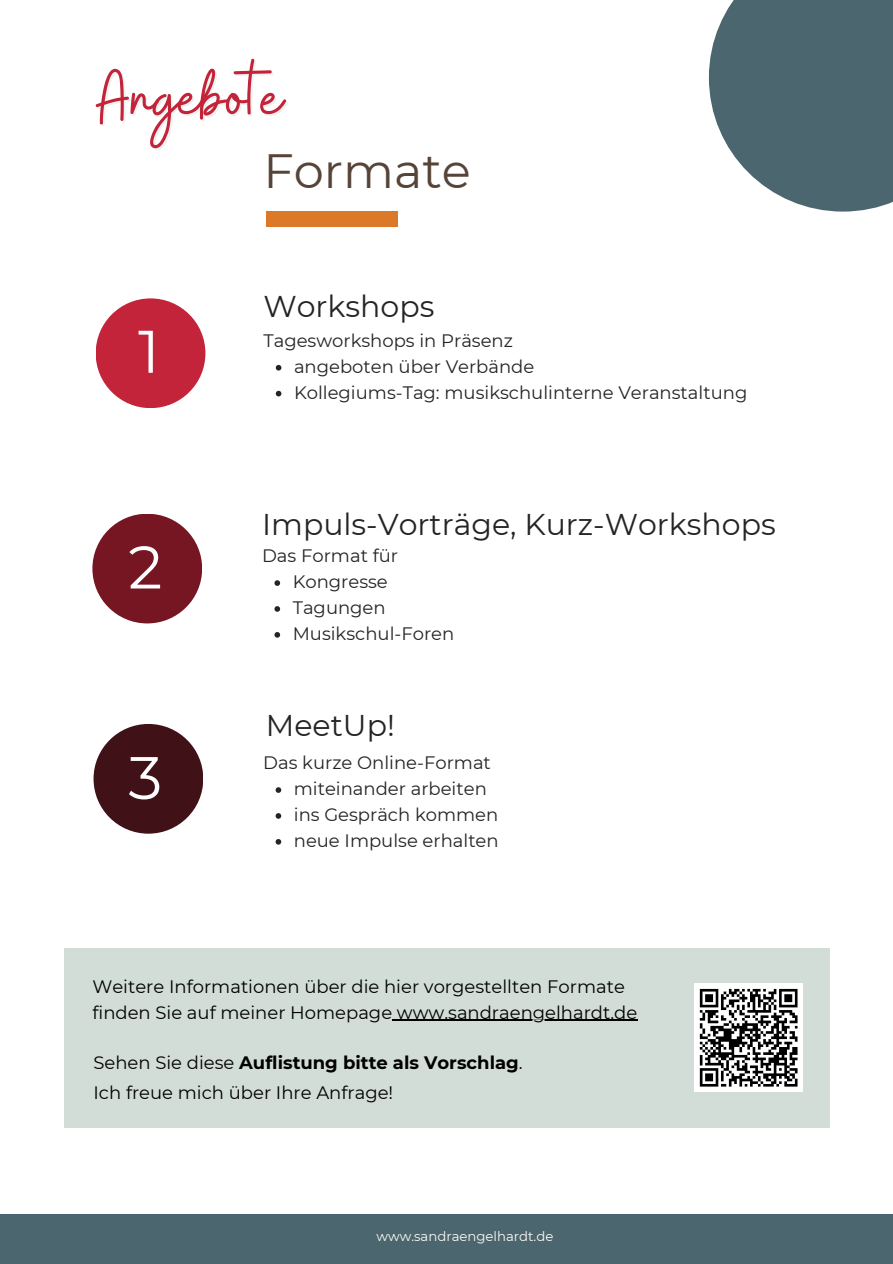
<style>
.page{position:relative;width:893px;height:1264px;background:#fff}
.page>*{position:absolute;margin:0;border:0;box-sizing:border-box;transform-origin:0 0}
.t1{font:77.55px "Buffalo";color:#c32439}
.t2{font:60px "Montserrat";color:#fff}
.t3{font:48px "Montserrat";color:#574338}
.t4{font:30px "Montserrat";color:#242424}
.t5{font:18px/25.8px "Montserrat";color:#242424}
.t6{font:18px/25.8px "Montserrat";color:#000}
.t7{font:13.2px "Montserrat";color:#fcfaf4}
.s1{font-weight:700}
</style>
<div class="page">
<div style="left:96px;top:298px;width:109px;height:110px;background:#c32439;border-radius:50%"></div>
<div style="left:93px;top:724px;width:110px;height:109px;background:#401218;border-radius:50%"></div>
<div style="left:92px;top:513px;width:110px;height:110px;background:#751622;border-radius:50%"></div>
<div style="left:64px;top:948px;width:765px;height:179px;background:#d2ddd8"></div>
<div style="left:0;top:1214px;width:892px;height:49px;background:#4b666e"></div>
<div style="left:266px;top:212px;width:131px;height:14px;background:#dc7928"></div>
<svg style="left:274px;top:580px;width:6px;height:6px"></svg>
<svg style="left:274px;top:606px;width:6px;height:5px"></svg>
<svg style="left:274px;top:632px;width:6px;height:5px"></svg>
<svg style="left:275px;top:787px;width:6px;height:5px"></svg>
<svg style="left:275px;top:813px;width:6px;height:5px"></svg>
<svg style="left:275px;top:839px;width:6px;height:5px"></svg>
<svg style="left:276px;top:365px;width:5px;height:5px"></svg>
<svg style="left:276px;top:391px;width:5px;height:5px"></svg>
<hr style="left:392px;top:1019px;width:245px;height:2px;background:#000">
<div style="left:708px;top:0;width:184px;height:211px;background:#4b666e"></div>
<div style="left:694px;top:983px;width:108px;height:108px;background:#fff"></div>
<svg style="left:699px;top:988px;width:99px;height:99px"></svg>
<h1 class="t1" style="left:97px;top:47px;width:186px">Angebote</h1>
<h3 class="t3" style="left:263px;top:141px;width:209px">Formate</h3>
<h2 class="t2" style="left:138px;top:315px;width:23px">1</h2>
<h2 class="t2" style="left:128px;top:530px;width:36px">2</h2>
<h2 class="t2" style="left:128px;top:741px;width:35px">3</h2>
<h3 class="t4" style="left:263px;top:288px;width:172px">Workshops</h3>
<p class="t5" style="left:294px;top:327px;width:455px;text-indent:-31px">Tagesworkshops in Präsenz<br>angeboten über Verbände<br>Kollegiums-Tag: musikschulinterne Veranstaltung</p>
<h3 class="t4" style="left:262px;top:506px;width:515px">Impuls-Vorträge, Kurz-Workshops</h3>
<p class="t5" style="left:293px;top:543px;width:163px;text-indent:-31px">Das Format für<br>Kongresse<br>Tagungen<br>Musikschul-Foren</p>
<h3 class="t4" style="left:266px;top:707px;width:130px">MeetUp!</h3>
<p class="t5" style="left:294px;top:750px;width:206px;text-indent:-31px">Das kurze Online-Format miteinander arbeiten ins Gespräch kommen neue Impulse erhalten</p>
<p class="t6" style="left:92px;top:973px;width:546px">Weitere Informationen über die hier vorgestellten Formate finden Sie auf meiner Homepage www.sandraengelhardt.de</p>
<p class="t6" style="left:93px;top:1047px;width:430px;line-height:30.3px">Sehen Sie diese <span class="s1">Auflistung bitte als Vorschlag</span>.<br>Ich freue mich über Ihre Anfrage!</p>
<p class="t7" style="left:376px;top:1227px;width:178px">www.sandraengelhardt.de</p>
</div>
